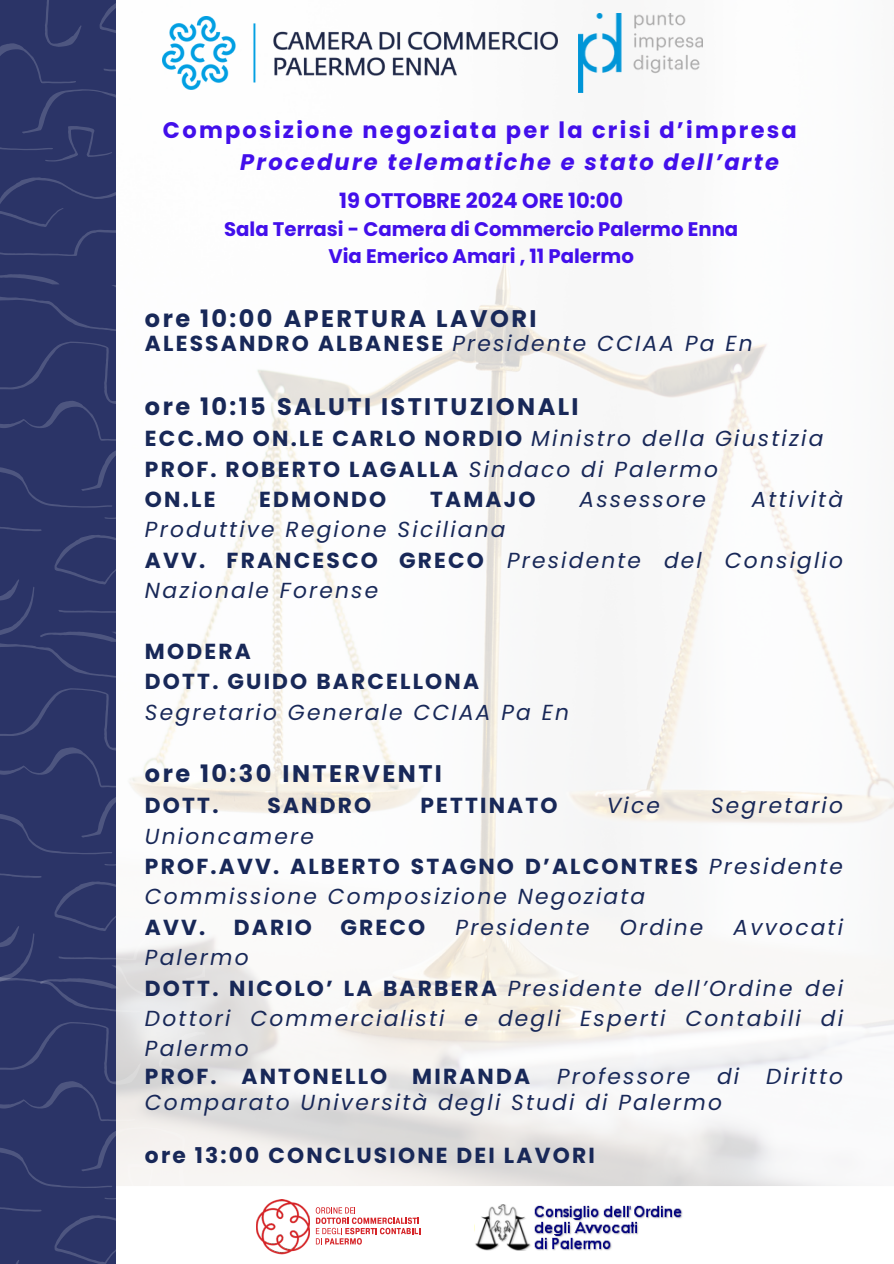
<style>
.page{position:relative;width:894px;height:1264px;background:#fff}
.page>*{position:absolute;margin:0;border:0;box-sizing:border-box;transform-origin:0 0}
.t1{font:700 24px "Poppins";letter-spacing:.1em;color:#182858}
.t2{font:700 22.5px "Poppins";letter-spacing:.1em;color:#420feb}
.t3{font:italic 700 22.5px "Poppins";letter-spacing:.1em;color:#420feb}
.t4{font:italic 21.75px/30.3px "Poppins";letter-spacing:.1em;color:#182858}
.t5{font:700 21.75px/30.3px "Poppins";letter-spacing:.1em;color:#182858}
.t6{font:700 21px "Poppins";color:#420feb}
.t7{font:700 19.65px "Poppins";color:#420feb}
.s1{font-weight:700;font-style:normal}
.s2{font-weight:400;font-style:italic}
</style>
<div class="page">
<img style="left:116px;top:35px;width:777px;height:1150px">
<div style="left:0;top:0;width:116px;height:1263px;background:#2b3467"></div>
<svg style="left:0;top:0;width:81px;height:83px"></svg>
<svg style="left:99px;top:3px;width:47px;height:40px"></svg>
<svg style="left:104px;top:69px;width:42px;height:2px"></svg>
<svg style="left:0;top:175px;width:146px;height:81px"></svg>
<svg style="left:0;top:89px;width:146px;height:73px"></svg>
<svg style="left:0;top:274px;width:205px;height:58px"></svg>
<svg style="left:0;top:341px;width:205px;height:337px"></svg>
<svg style="left:0;top:688px;width:205px;height:324px"></svg>
<svg style="left:0;top:1021px;width:205px;height:242px"></svg>
<div style="left:116px;top:1185px;width:777px;height:78px;background:#fff"></div>
<img style="left:474px;top:1204px;width:209px;height:46px">
<img style="left:256px;top:1199px;width:54px;height:54px">
<svg style="left:315px;top:1207px;width:105px;height:37px"></svg>
<img style="left:163px;top:16px;width:394px;height:73px">
<img style="left:578px;top:13px;width:124px;height:79px">
<h2 class="t2" style="left:163px;top:115px;width:635px">Composizione negoziata per la crisi d’impresa</h2>
<h2 class="t3" style="left:240px;top:146px;width:540px">Procedure telematiche e stato dell’arte</h2>
<h2 class="t6" style="left:339px;top:186px;width:285px">19 OTTOBRE 2024 ORE 10:00</h2>
<h1 class="t7" style="left:224px;top:215px;width:515px">Sala Terrasi - Camera di Commercio Palermo Enna</h1>
<p class="t7" style="left:328px;top:242px;width:307px">Via Emerico Amari , 11 Palermo</p>
<h1 class="t1" style="left:145px;top:302px;width:393px">ore 10:00 APERTURA LAVORI</h1>
<h1 class="t4" style="left:145px;top:328px;width:609px"><span class="s1">ALESSANDRO ALBANESE</span> Presidente CCIAA Pa En</h1>
<p class="t1" style="left:145px;top:389px;width:435px">ore 10:15 SALUTI ISTITUZIONALI</p>
<p class="t5" style="left:145px;top:423px;width:679px">ECC.MO ON.LE CARLO NORDIO <span class="s2">Ministro della Giustizia<br></span>PROF. ROBERTO LAGALLA <span class="s2">Sindaco di Palermo<br></span>ON.LE</p>
<p class="t5" style="left:259px;top:484px;width:128px">EDMONDO</p>
<p class="t5" style="left:430px;top:484px;width:107px">TAMAJO</p>
<p class="t4" style="left:579px;top:484px;width:128px">Assessore</p>
<p class="t4" style="left:751px;top:484px;width:93px">Attività</p>
<p class="t4" style="left:145px;top:514px;width:699px">Produttive Regione Siciliana<br><span class="s1">AVV. FRANCESCO GRECO</span> Presidente del Consiglio<br>Nazionale Forense</p>
<p class="t4" style="left:145px;top:636px;width:425px"><span class="s1">MODERA<br>DOTT. GUIDO BARCELLONA<br></span>Segretario Generale CCIAA Pa En</p>
<p class="t1" style="left:145px;top:756px;width:298px">ore 10:30 INTERVENTI</p>
<p class="t5" style="left:145px;top:790px;width:75px">DOTT.</p>
<p class="t5" style="left:267px;top:790px;width:105px">SANDRO</p>
<p class="t5" style="left:420px;top:790px;width:139px">PETTINATO</p>
<p class="t4" style="left:606px;top:790px;width:55px">Vice</p>
<p class="t4" style="left:710px;top:790px;width:133px">Segretario</p>
<p class="t4" style="left:145px;top:820px;width:699px">Unioncamere<br><span class="s1">PROF.AVV. ALBERTO STAGNO D’ALCONTRES</span> Presidente<br>Commissione Composizione Negoziata<br><span class="s1">AVV.</span></p>
<p class="t5" style="left:234px;top:912px;width:80px">DARIO</p>
<p class="t5" style="left:340px;top:912px;width:86px">GRECO</p>
<p class="t4" style="left:455px;top:912px;width:135px">Presidente</p>
<p class="t4" style="left:619px;top:912px;width:85px">Ordine</p>
<p class="t4" style="left:733px;top:912px;width:111px">Avvocati</p>
<p class="t4" style="left:145px;top:942px;width:699px">Palermo<br><span class="s1">DOTT. NICOLO’ LA BARBERA</span> Presidente dell’Ordine dei<br>Dottori Commercialisti e degli Esperti Contabili di<br>Palermo</p>
<p class="t4" style="left:145px;top:1063px;width:699px;line-height:25.8px"><span class="s1">PROF. ANTONELLO MIRANDA</span> Professore di Diritto<br>Comparato Università degli Studi di Palermo</p>
<p class="t5" style="left:145px;top:1140px;width:451px">ore 13:00 CONCLUSIONE DEI LAVORI</p>
</div>
